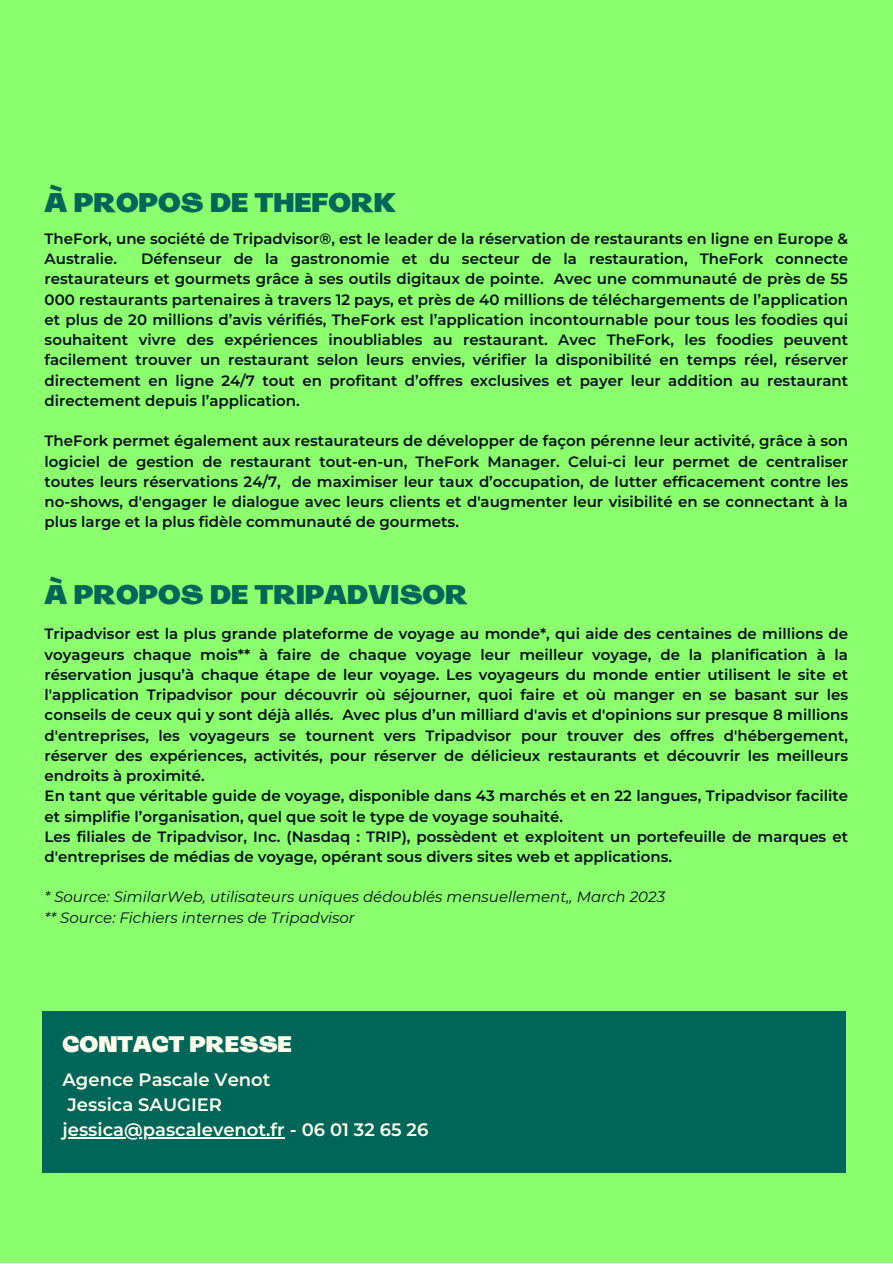
<style>
.page{position:relative;width:893px;height:1264px;background:#fff}
.page>*{position:absolute;margin:0;border:0;box-sizing:border-box;transform-origin:0 0}
.t1{font:900 27px "Valizas";color:#00665a}
.t2{font:900 22.5px "Valizas";color:#ffffec}
.t3{font:600 18px/24.8px "Montserrat";color:#ffffec}
.t4{font:600 15px/20.2px "Montserrat";color:#020f19}
.t5{font:italic 15px/20.2px "Montserrat";color:#020f19}
</style>
<div class="page">
<div style="left:0;top:0;width:892px;height:1262px;background:#8bff6e"></div>
<div style="left:42px;top:1011px;width:803px;height:162px;background:#00665a"></div>
<hr style="left:62px;top:1136px;width:223px;height:2px;background:#ffffec">
<h1 class="t1" style="left:45px;top:186px;width:353px">À PROPOS DE THEFORK</h1>
<p class="t4" style="left:45px;top:228px;width:804px">TheFork, une société de Tripadvisor®, est le leader de la réservation de restaurants en ligne en Europe &amp;<br>Australie.</p>
<p class="t4" style="left:45px;top:249px;width:804px;text-align:justify;text-indent:97px">Défenseur de la gastronomie et du secteur de la restauration, TheFork connecte restaurateurs et gourmets grâce à ses outils digitaux de pointe. Avec une communauté de près de 55<br>000 restaurants partenaires à travers 12 pays, et près de 40 millions de téléchargements de l’application et plus de 20 millions d’avis vérifiés, TheFork est l’application incontournable pour tous les foodies qui souhaitent vivre des expériences inoubliables au restaurant. Avec TheFork, les foodies peuvent facilement trouver un restaurant selon leurs envies, vérifier la disponibilité en temps réel, réserver directement en ligne 24/7 tout en profitant d’offres exclusives et payer leur addition au restaurant directement depuis l’application.</p>
<p class="t4" style="left:45px;top:431px;width:804px;text-align:justify">TheFork permet également aux restaurateurs de développer de façon pérenne leur activité, grâce à son logiciel de gestion de restaurant tout-en-un, TheFork Manager. Celui-ci leur permet de centraliser toutes leurs réservations 24/7, de maximiser leur taux d’occupation, de lutter efficacement contre les no-shows, d'engager le dialogue avec leurs clients et d'augmenter leur visibilité en se connectant à la plus large et la plus fidèle communauté de gourmets.</p>
<h1 class="t1" style="left:45px;top:578px;width:424px">À PROPOS DE TRIPADVISOR</h1>
<p class="t4" style="left:45px;top:623px;width:804px">Tripadvisor est la plus grande plateforme de voyage au monde*, qui aide des centaines de millions de voyageurs chaque mois** à faire de chaque voyage leur meilleur voyage, de la planification à la réservation jusqu’à chaque étape de leur voyage. Les voyageurs du monde entier utilisent le site et l'application Tripadvisor pour découvrir où séjourner, quoi faire et où manger en se basant sur les conseils de ceux qui y sont déjà allés. Avec plus d’un milliard d'avis et d'opinions sur presque 8 millions d'entreprises, les voyageurs se tournent vers Tripadvisor pour trouver des offres d'hébergement, réserver des expériences, activités, pour réserver de délicieux restaurants et découvrir les meilleurs endroits à proximité.<br>En tant que véritable guide de voyage, disponible dans 43 marchés et en 22 langues, Tripadvisor facilite et simplifie l’organisation, quel que soit le type de voyage souhaité.<br>Les filiales de Tripadvisor, Inc. (Nasdaq : TRIP), possèdent et exploitent un portefeuille de marques et d'entreprises de médias de voyage, opérant sous divers sites web et applications.</p>
<p class="t5" style="left:45px;top:887px;width:622px">* Source: SimilarWeb, utilisateurs uniques dédoublés mensuellement,, March 2023 ** Source: Fichiers internes de Tripadvisor</p>
<h2 class="t2" style="left:62px;top:1030px;width:231px">CONTACT PRESSE</h2>
<p class="t3" style="left:62px;top:1067px;width:367px">Agence Pascale Venot<br>Jessica SAUGIER jessica@pascalevenot.fr - 06 01 32 65 26</p>
</div>
